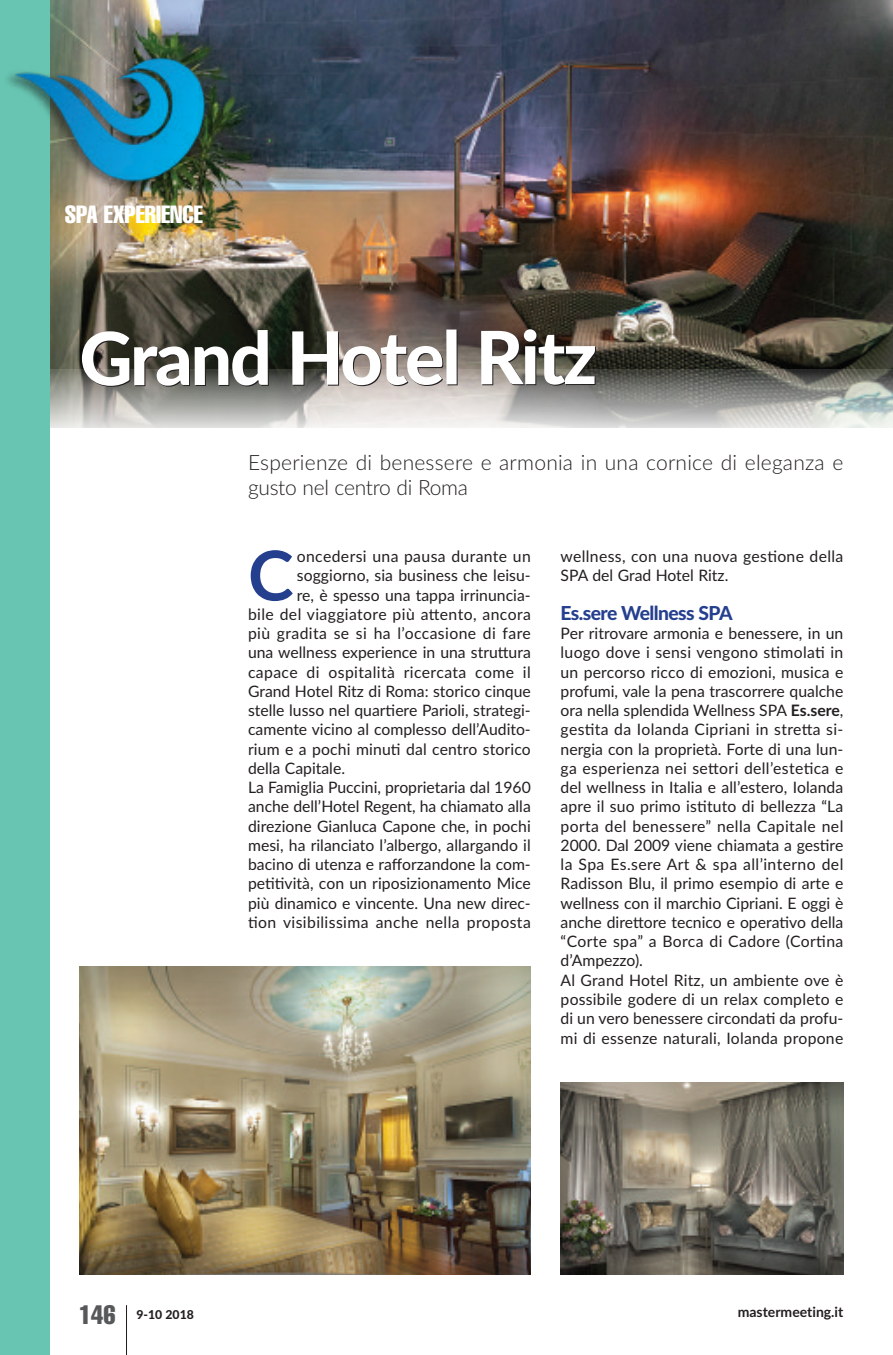
<style>
.page{position:relative;width:893px;height:1355px;background:#fff}
.page>*{position:absolute;margin:0;border:0;box-sizing:border-box;transform-origin:0 0}
.t1{font:800 73.5px "Lato";letter-spacing:-.035em;color:#fff}
.t2{font:700 68.77px "Lato";color:#253f8f}
.t3{font:extra-condensed 26.25px "Helvetica";color:#57585a}
.t4{font:extra-condensed 24.5px "Helvetica";color:#fff}
.t5{font:300 21px/24.5px "Lato";letter-spacing:.01em;color:#231f20}
.t6{font:800 19.25px "Lato";letter-spacing:-.03em;color:#253f8f}
.t7{font:15.75px/19.2px "Lato";color:#231f20}
.t8{font:15.75px "Lato";letter-spacing:.025em;color:#231f20}
.t9{font:700 14px "Lato";color:#231f20}
.t10{font:800 12.25px "Lato";color:#231f20}
.s1{font-weight:700}
</style>
<div class="page">
<img style="left:50px;top:0;width:843px;height:369px">
<svg style="left:50px;top:369px;width:843px;height:59px;background:#a8a7a3"></svg>
<hr style="left:126px;top:1305px;width:1px;height:49px;background:#231f20">
<div style="left:0;top:0;width:50px;height:1354px;background:#67c5b1"></div>
<img style="left:7px;top:45px;width:216px;height:156px">
<img style="left:79px;top:966px;width:452px;height:308px">
<img style="left:561px;top:1082px;width:282px;height:192px">
<h3 class="t4" style="left:65px;top:206px;width:139px">SPA EXPERIENCE</h3>
<h1 class="t1" style="left:80px;top:316px;width:519px">Grand Hotel Ritz</h1>
<h3 class="t5" style="left:248px;top:450px;width:597px">Esperienze di benessere e armonia in una cornice di eleganza e gusto nel centro di Roma</h3>
<h2 class="t2" style="left:248px;top:536px;width:47px">C</h2>
<p class="t8" style="left:297px;top:547px;width:235px">oncedersi una pausa durante un</p>
<p class="t7" style="left:297px;top:566px;width:235px">soggiorno, sia business che leisu-</p>
<p class="t7" style="left:297px;top:585px;width:235px">re, è spesso una tappa irrinuncia-</p>
<p class="t8" style="left:248px;top:605px;width:284px">bile del viaggiatore più attento, ancora</p>
<p class="t8" style="left:248px;top:624px;width:284px">più gradita se si ha l’occasione di fare</p>
<p class="t7" style="left:248px;top:643px;width:284px">una wellness experience in una struttura</p>
<p class="t8" style="left:248px;top:663px;width:284px">capace di ospitalità ricercata come il</p>
<p class="t7" style="left:248px;top:681px;width:284px">Grand Hotel Ritz di Roma: storico cinque</p>
<p class="t7" style="left:248px;top:701px;width:284px">stelle lusso nel quartiere Parioli, strategi-</p>
<p class="t7" style="left:248px;top:720px;width:284px">camente vicino al complesso dell’Audito-</p>
<p class="t7" style="left:248px;top:739px;width:284px">rium e a pochi minuti dal centro storico</p>
<p class="t7" style="left:248px;top:758px;width:99px">della Capitale.</p>
<p class="t7" style="left:248px;top:778px;width:284px">La Famiglia Puccini, proprietaria dal 1960</p>
<p class="t7" style="left:248px;top:797px;width:284px">anche dell’Hotel Regent, ha chiamato alla</p>
<p class="t7" style="left:248px;top:816px;width:284px">direzione Gianluca Capone che, in pochi</p>
<p class="t7" style="left:248px;top:835px;width:284px">mesi, ha rilanciato l’albergo, allargando il</p>
<p class="t7" style="left:248px;top:855px;width:284px">bacino di utenza e rafforzandone la com-</p>
<p class="t7" style="left:248px;top:874px;width:284px">petitività, con un riposizionamento Mice</p>
<p class="t7" style="left:248px;top:893px;width:284px">più dinamico e vincente. Una new direc-</p>
<p class="t8" style="left:248px;top:913px;width:284px">tion visibilissima anche nella proposta</p>
<p class="t7" style="left:561px;top:547px;width:284px">wellness, con una nuova gestione della<br>SPA del Grad Hotel Ritz.</p>
<p class="t6" style="left:561px;top:602px;width:173px">Es.sere Wellness SPA</p>
<p class="t7" style="left:561px;top:624px;width:284px">Per ritrovare armonia e benessere, in un luogo dove i sensi vengono stimolati in un percorso ricco di emozioni, musica e profumi, vale la pena trascorrere qualche ora nella splendida Wellness SPA <span class="s1">Es.sere</span>, gestita da Iolanda Cipriani in stretta si&shy;nergia con la proprietà. Forte di una lun&shy;ga esperienza nei settori dell’estetica e del wellness in Italia e all’estero, Iolanda apre il suo primo istituto di bellezza “La porta del benessere” nella Capitale nel 2000. Dal 2009 viene chiamata a gestire la Spa Es.sere Art &amp; spa all’interno del Radisson Blu, il primo esempio di arte e wellness con il marchio Cipriani. E oggi è anche direttore tecnico e operativo della “Corte spa” a Borca di Cadore (Cortina d’Ampezzo).<br>Al Grand Hotel Ritz, un ambiente ove è possibile godere di un relax completo e di un vero benessere circondati da profu&shy;mi di essenze naturali, Iolanda propone</p>
<h3 class="t3" style="left:79px;top:1305px;width:38px">146</h3>
<p class="t10" style="left:136px;top:1307px;width:59px">9-10 2018</p>
<p class="t9" style="left:738px;top:1303px;width:107px">mastermeeting.it</p>
</div>
